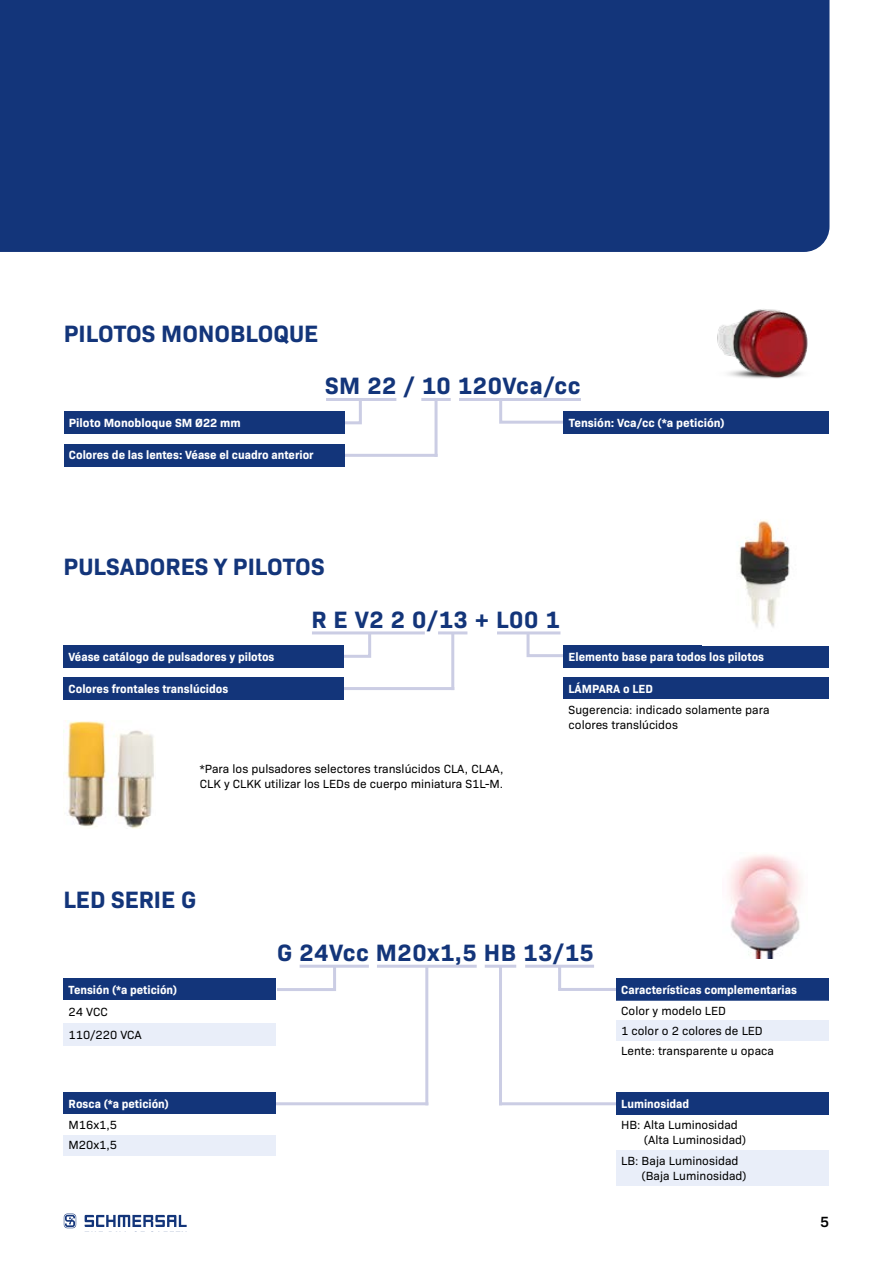
<style>
.page{position:relative;width:893px;height:1263px;background:#fff}
.page>*{position:absolute;margin:0;border:0;box-sizing:border-box;transform-origin:0 0}
.t1{font:700 24px "Bio Sans";color:#13357a}
.t2{font:700 24px "Bio Sans";letter-spacing:.025em;color:#13357a}
.t3{font:600 15px "Bio Sans";color:#000}
.t4{font:12px/15.1px "Bio Sans";color:#000}
.t5{font:700 12px "Bio Sans";color:#fff}
</style>
<div class="page">
<svg style="left:85px;top:1215px;width:102px;height:12px"></svg>
<svg style="left:64px;top:1213px;width:12px;height:15px"></svg>
<div style="left:0;top:0;width:829px;height:252px;background:#13357a"></div>
<img style="left:717px;top:309px;width:91px;height:70px">
<hr style="left:311px;top:454px;width:127px;height:3px;background:#cbcde4">
<div style="left:64px;top:444px;width:280px;height:22px;background:#13357a"></div>
<hr style="left:421px;top:398px;width:30px;height:3px;background:#cbcde4">
<hr style="left:435px;top:399px;width:3px;height:58px;background:#cbcde4">
<hr style="left:459px;top:398px;width:122px;height:3px;background:#cbcde4">
<svg style="left:499px;top:401px;width:112px;height:24px"></svg>
<div style="left:564px;top:412px;width:265px;height:22px;background:#13357a"></div>
<hr style="left:326px;top:398px;width:70px;height:3px;background:#cbcde4">
<svg style="left:321px;top:401px;width:41px;height:25px"></svg>
<div style="left:64px;top:412px;width:280px;height:22px;background:#13357a"></div>
<hr style="left:328px;top:687px;width:126px;height:3px;background:#cbcde4">
<div style="left:63px;top:677px;width:281px;height:23px;background:#13357a"></div>
<hr style="left:438px;top:631px;width:29px;height:3px;background:#cbcde4">
<hr style="left:451px;top:633px;width:3px;height:57px;background:#cbcde4">
<hr style="left:497px;top:631px;width:63px;height:3px;background:#cbcde4">
<svg style="left:525px;top:631px;width:38px;height:26px"></svg>
<div style="left:563px;top:645px;width:266px;height:22px;background:#13357a"></div>
<hr style="left:312px;top:631px;width:113px;height:3px;background:#cbcde4">
<svg style="left:321px;top:631px;width:52px;height:27px"></svg>
<div style="left:63px;top:645px;width:281px;height:22px;background:#13357a"></div>
<div style="left:563px;top:677px;width:266px;height:22px;background:#13357a"></div>
<img style="left:739px;top:520px;width:51px;height:107px">
<hr style="left:499px;top:1102px;width:190px;height:3px;background:#cbcde4">
<hr style="left:558px;top:988px;width:147px;height:3px;background:#cbcde4">
<hr style="left:226px;top:1102px;width:202px;height:3px;background:#cbcde4">
<hr style="left:377px;top:965px;width:100px;height:3px;background:#cbcde4">
<hr style="left:485px;top:965px;width:31px;height:3px;background:#cbcde4">
<hr style="left:525px;top:965px;width:69px;height:3px;background:#cbcde4">
<div style="left:616px;top:978px;width:213px;height:23px;background:#13357a"></div>
<svg style="left:616px;top:1020px;width:213px;height:1px"></svg>
<div style="left:616px;top:1021px;width:213px;height:20px;background:#e9eef9"></div>
<hr style="left:300px;top:965px;width:69px;height:3px;background:#cbcde4">
<svg style="left:277px;top:964px;width:61px;height:27px"></svg>
<div style="left:63px;top:978px;width:213px;height:23px;background:#13357a"></div>
<div style="left:63px;top:1023px;width:213px;height:22px;background:#e9eef9"></div>
<img style="left:729px;top:855px;width:73px;height:103px">
<hr style="left:425px;top:966px;width:3px;height:139px;background:#cbcde4">
<hr style="left:499px;top:966px;width:3px;height:139px;background:#cbcde4">
<hr style="left:558px;top:966px;width:3px;height:23px;background:#cbcde4">
<div style="left:616px;top:1093px;width:213px;height:22px;background:#13357a"></div>
<div style="left:616px;top:1150px;width:213px;height:35px;background:#e9eef9"></div>
<div style="left:63px;top:1093px;width:213px;height:22px;background:#13357a"></div>
<div style="left:63px;top:1135px;width:213px;height:20px;background:#e9eef9"></div>
<img style="left:65px;top:720px;width:89px;height:108px">
<h1 class="t1" style="left:64px;top:315px;width:256px">PILOTOS MONOBLOQUE</h1>
<h1 class="t2" style="left:325px;top:368px;width:257px">SM 22 / 10 120Vca/cc</h1>
<p class="t5" style="left:69px;top:414px;width:173px">Piloto Monobloque SM Ø22 mm</p>
<p class="t5" style="left:569px;top:414px;width:157px">Tensión: Vca/cc (*a petición)</p>
<p class="t5" style="left:69px;top:446px;width:246px">Colores de las lentes: Véase el cuadro anterior</p>
<h1 class="t1" style="left:63px;top:548px;width:263px">PULSADORES Y PILOTOS</h1>
<h1 class="t1" style="left:311px;top:601px;width:250px">R E V2 2 0/13 + L00 1</h1>
<p class="t5" style="left:69px;top:647px;width:207px">Véase catálogo de pulsadores y pilotos</p>
<p class="t5" style="left:569px;top:647px;width:197px">Elemento base para todos los pilotos</p>
<p class="t5" style="left:69px;top:679px;width:161px">Colores frontales translúcidos</p>
<p class="t4" style="left:200px;top:760px;width:305px">*Para los pulsadores selectores translúcidos CLA, CLAA,<br>CLK y CLKK utilizar los LEDs de cuerpo miniatura S1L-M.</p>
<p class="t5" style="left:569px;top:679px;width:86px">LÁMPARA o LED</p>
<p class="t4" style="left:569px;top:701px;width:202px">Sugerencia: indicado solamente para colores translúcidos</p>
<h1 class="t1" style="left:63px;top:882px;width:134px">LED SERIE G</h1>
<p class="t5" style="left:69px;top:980px;width:110px">Tensión (*a petición)</p>
<p class="t4" style="left:69px;top:1000px;width:75px;line-height:22.4px">24 VCC<br>110/220 VCA</p>
<p class="t5" style="left:69px;top:1095px;width:102px">Rosca (*a petición)</p>
<p class="t4" style="left:69px;top:1114px;width:50px;line-height:20.1px">M16x1,5<br>M20x1,5</p>
<h1 class="t2" style="left:277px;top:934px;width:318px">G 24Vcc M20x1,5 HB 13/15</h1>
<p class="t5" style="left:621px;top:980px;width:177px">Características complementarias</p>
<p class="t4" style="left:621px;top:1000px;width:154px;line-height:20.1px">Color y modelo LED<br>1 color o 2 colores de LED<br>Lente: transparente u opaca</p>
<p class="t5" style="left:621px;top:1095px;width:70px">Luminosidad</p>
<p class="t4" style="left:644px;top:1116px;width:104px;text-indent:-23px">HB: Alta Luminosidad (Alta Luminosidad)</p>
<p class="t4" style="left:642px;top:1152px;width:106px;text-indent:-21px">LB: Baja Luminosidad (Baja Luminosidad)</p>
<p class="t3" style="left:820px;top:1210px;width:10px">5</p>
</div>
